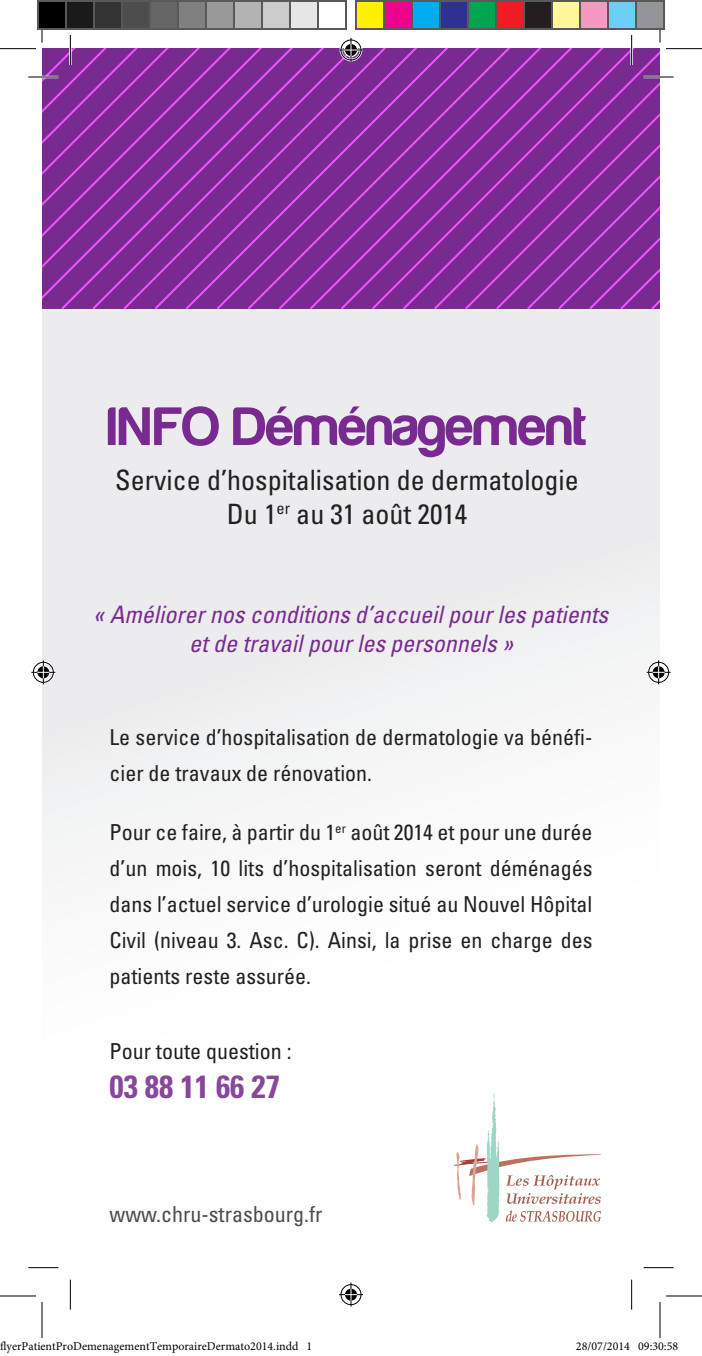
<style>
.page{position:relative;width:702px;height:1356px;background:#fff}
.page>*{position:absolute;margin:0;border:0;box-sizing:border-box;transform-origin:0 0}
.t1{font:56px "Harabara";color:#792a91}
.t2{font:700 condensed 32px "Univers";color:#87489c}
.t3{font:condensed 28px "Univers";color:#231f20}
.t4{font:italic condensed 24px/28.8px "Univers";color:#792a91;text-align:center}
.t5{font:condensed 22px/36px "Univers";color:#231f20}
.t6{font:condensed 22px "Univers";color:#4b4c4d}
.t7{font:12px "Minion Pro";color:#000}
</style>
<div class="page">
<div style="left:42px;top:49px;width:618px;height:1247px;background:#f6f6f7"></div>
<svg style="left:454px;top:1093px;width:147px;height:129px"></svg>
<svg style="left:42px;top:49px;width:17px;height:260px;background:#832d9a"></svg>
<svg style="left:59px;top:49px;width:31px;height:260px;background:#832d9a"></svg>
<svg style="left:90px;top:49px;width:31px;height:260px;background:#832d9a"></svg>
<svg style="left:121px;top:49px;width:31px;height:260px;background:#832d9a"></svg>
<svg style="left:152px;top:49px;width:31px;height:260px;background:#832d9a"></svg>
<svg style="left:183px;top:49px;width:31px;height:260px;background:#832d9a"></svg>
<svg style="left:214px;top:49px;width:32px;height:260px;background:#832d9a"></svg>
<svg style="left:246px;top:49px;width:31px;height:260px;background:#842d9b"></svg>
<svg style="left:277px;top:49px;width:31px;height:260px;background:#842d9b"></svg>
<svg style="left:308px;top:49px;width:31px;height:260px;background:#842d9b"></svg>
<svg style="left:339px;top:49px;width:31px;height:260px;background:#832d9a"></svg>
<svg style="left:370px;top:49px;width:31px;height:260px;background:#832d9a"></svg>
<svg style="left:401px;top:49px;width:31px;height:260px;background:#832d9a"></svg>
<svg style="left:432px;top:49px;width:31px;height:260px;background:#832d9a"></svg>
<svg style="left:463px;top:49px;width:31px;height:260px;background:#832d9a"></svg>
<svg style="left:494px;top:49px;width:31px;height:260px;background:#832d9a"></svg>
<svg style="left:525px;top:49px;width:135px;height:260px;background:#842d9b"></svg>
<hr style="left:28px;top:76px;width:30px;height:2px;background:#fff">
<hr style="left:644px;top:76px;width:30px;height:2px;background:#fff">
<hr style="left:28px;top:1266px;width:30px;height:3px;background:#fff">
<hr style="left:644px;top:1266px;width:30px;height:3px;background:#fff">
<hr style="left:69px;top:35px;width:3px;height:30px;background:#fff">
<hr style="left:69px;top:1280px;width:3px;height:30px;background:#fff">
<hr style="left:630px;top:35px;width:3px;height:30px;background:#fff">
<hr style="left:630px;top:1280px;width:3px;height:30px;background:#fff">
<hr style="left:28px;top:77px;width:30px;height:1px;background:#000">
<hr style="left:644px;top:77px;width:30px;height:1px;background:#000">
<hr style="left:28px;top:1267px;width:30px;height:1px;background:#000">
<hr style="left:644px;top:1267px;width:30px;height:1px;background:#000">
<hr style="left:70px;top:35px;width:1px;height:30px;background:#000">
<hr style="left:70px;top:1280px;width:1px;height:30px;background:#000">
<hr style="left:631px;top:35px;width:1px;height:30px;background:#000">
<hr style="left:631px;top:1280px;width:1px;height:30px;background:#000">
<hr style="left:0;top:48px;width:36px;height:1px;background:#000">
<hr style="left:666px;top:48px;width:36px;height:1px;background:#000">
<hr style="left:0;top:1296px;width:36px;height:1px;background:#000">
<hr style="left:666px;top:1296px;width:36px;height:1px;background:#000">
<hr style="left:42px;top:7px;width:1px;height:36px;background:#000">
<hr style="left:42px;top:1302px;width:1px;height:36px;background:#000">
<hr style="left:660px;top:7px;width:1px;height:36px;background:#000">
<hr style="left:660px;top:1302px;width:1px;height:36px;background:#000">
<svg style="left:339px;top:38px;width:24px;height:24px"></svg>
<svg style="left:339px;top:1283px;width:24px;height:24px"></svg>
<svg style="left:31px;top:660px;width:24px;height:24px"></svg>
<svg style="left:647px;top:660px;width:24px;height:24px"></svg>
<div style="left:38px;top:1px;width:28px;height:28px;background:#000"></div>
<div style="left:37px;top:0;width:30px;height:30px;border:2px solid #595959"></div>
<div style="left:66px;top:1px;width:28px;height:28px;background:#1a1a1a"></div>
<div style="left:65px;top:0;width:30px;height:30px;border:2px solid #595959"></div>
<div style="left:94px;top:1px;width:28px;height:28px;background:#333"></div>
<div style="left:93px;top:0;width:30px;height:30px;border:2px solid #595959"></div>
<div style="left:122px;top:1px;width:28px;height:28px;background:#4d4d4d"></div>
<div style="left:121px;top:0;width:30px;height:30px;border:2px solid #595959"></div>
<div style="left:150px;top:1px;width:28px;height:28px;background:#666"></div>
<div style="left:149px;top:0;width:30px;height:30px;border:2px solid #595959"></div>
<div style="left:178px;top:1px;width:28px;height:28px;background:#808080"></div>
<div style="left:177px;top:0;width:30px;height:30px;border:2px solid #595959"></div>
<div style="left:206px;top:1px;width:28px;height:28px;background:#999"></div>
<div style="left:205px;top:0;width:30px;height:30px;border:2px solid #595959"></div>
<div style="left:234px;top:1px;width:28px;height:28px;background:#b3b3b3"></div>
<div style="left:233px;top:0;width:30px;height:30px;border:2px solid #595959"></div>
<div style="left:262px;top:1px;width:28px;height:28px;background:#ccc"></div>
<div style="left:261px;top:0;width:30px;height:30px;border:2px solid #595959"></div>
<div style="left:290px;top:1px;width:28px;height:28px;background:#e6e6e6"></div>
<div style="left:289px;top:0;width:30px;height:30px;border:2px solid #595959"></div>
<div style="left:317px;top:0;width:30px;height:30px;border:2px solid #595959"></div>
<div style="left:356px;top:1px;width:28px;height:28px;background:#fff101"></div>
<div style="left:355px;top:0;width:30px;height:30px;border:2px solid #595959"></div>
<div style="left:384px;top:1px;width:28px;height:28px;background:#ed028c"></div>
<div style="left:383px;top:0;width:30px;height:30px;border:2px solid #595959"></div>
<div style="left:412px;top:1px;width:28px;height:28px;background:#00aeef"></div>
<div style="left:411px;top:0;width:30px;height:30px;border:2px solid #595959"></div>
<div style="left:440px;top:1px;width:28px;height:28px;background:#2e3092"></div>
<div style="left:439px;top:0;width:30px;height:30px;border:2px solid #595959"></div>
<div style="left:468px;top:1px;width:28px;height:28px;background:#00a54f"></div>
<div style="left:467px;top:0;width:30px;height:30px;border:2px solid #595959"></div>
<div style="left:496px;top:1px;width:28px;height:28px;background:#ee1d23"></div>
<div style="left:495px;top:0;width:30px;height:30px;border:2px solid #595959"></div>
<div style="left:524px;top:1px;width:28px;height:28px;background:#231f20"></div>
<div style="left:523px;top:0;width:30px;height:30px;border:2px solid #595959"></div>
<div style="left:552px;top:1px;width:28px;height:28px;background:#fff79a"></div>
<div style="left:551px;top:0;width:30px;height:30px;border:2px solid #595959"></div>
<div style="left:580px;top:1px;width:28px;height:28px;background:#f499c2"></div>
<div style="left:579px;top:0;width:30px;height:30px;border:2px solid #595959"></div>
<div style="left:608px;top:1px;width:28px;height:28px;background:#6bcff6"></div>
<div style="left:607px;top:0;width:30px;height:30px;border:2px solid #595959"></div>
<div style="left:636px;top:1px;width:28px;height:28px;background:#939598"></div>
<div style="left:635px;top:0;width:30px;height:30px;border:2px solid #595959"></div>
<div style="left:638px;top:1342px;width:6px;height:8px;border:1px solid #fff;border-radius:50%"></div>
<svg style="left:639px;top:1342px;width:5px;height:8px"></svg>
<p class="t1" style="left:108px;top:397px;width:480px">INFO Déménagement</p>
<p class="t3" style="left:115px;top:462px;width:465px">Service d’hospitalisation de dermatologie</p>
<p class="t3" style="left:227px;top:496px;width:242px">Du 1<sup>er</sup> au 31 août 2014</p>
<p class="t4" style="left:94px;top:600px;width:516px">« Améliorer nos conditions d’accueil pour les patients et de travail pour les personnels »</p>
<p class="t5" style="left:109px;top:719px;width:485px">Le service d’hospitalisation de dermatologie va bénéfi&shy;cier de travaux de rénovation.</p>
<p class="t5" style="left:109px;top:813px;width:485px;text-align:justify">Pour ce faire, à partir du 1<sup>er</sup> août 2014 et pour une durée d’un mois, 10 lits d’hospitalisation seront déménagés dans l’actuel service d’urologie situé au Nouvel Hôpital Civil (niveau 3. Asc. C). Ainsi, la prise en charge des patients reste assurée.</p>
<p class="t5" style="left:109px;top:1033px;width:184px">Pour toute question :</p>
<p class="t2" style="left:109px;top:1067px;width:172px">03 88 11 66 27</p>
<p class="t6" style="left:109px;top:1200px;width:215px">www.chru-strasbourg.fr</p>
<p class="t7" style="left:0;top:1338px;width:314px">flyerPatientProDemenagementTemporaireDermato2014.indd 1</p>
<p class="t7" style="left:576px;top:1338px;width:104px">28/07/2014 09:30:58</p>
</div>
